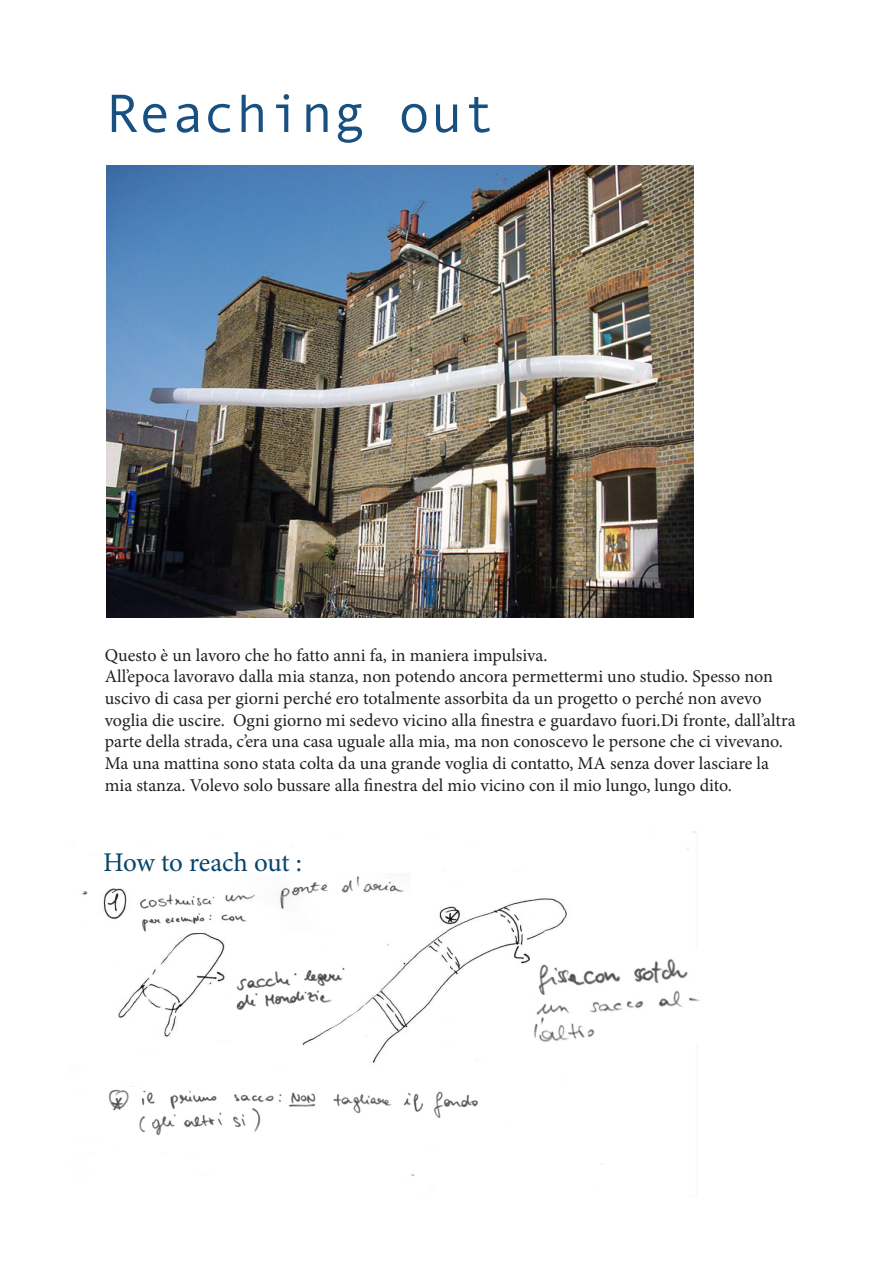
<style>
.page{position:relative;width:893px;height:1263px;background:#fff}
.page>*{position:absolute;margin:0;border:0;box-sizing:border-box;transform-origin:0 0}
.t1{font:54px "Andale Mono";color:#185181}
.t2{font:27px "Minion Pro";letter-spacing:-.01em;color:#06456d}
.t3{font:18px/21.6px "Minion Pro";color:#231f20}
</style>
<div class="page">
<img style="left:81px;top:831px;width:615px;height:346px">
<img style="left:106px;top:166px;width:588px;height:452px">
<img style="left:137px;top:874px;width:273px;height:58px">
<img style="left:227px;top:965px;width:119px;height:53px">
<img style="left:105px;top:1087px;width:398px;height:59px">
<img style="left:530px;top:950px;width:170px;height:94px">
<div style="left:503px;top:1000px;width:27px;height:44px;background:#fff"></div>
<p class="t1" style="left:106px;top:78px;width:390px">Reaching out</p>
<p class="t3" style="left:105px;top:644px;width:444px">Questo è un lavoro che ho fatto anni fa, in maniera impulsiva.</p>
<p class="t3" style="left:105px;top:666px;width:692px">All’epoca lavoravo dalla mia stanza, non potendo ancora permettermi uno studio. Spesso non uscivo di casa per giorni perché ero totalmente assorbita da un progetto o perché non avevo voglia die uscire. Ogni giorno mi sedevo vicino alla finestra e guardavo fuori.Di fronte, dall’altra parte della strada, c’era una casa uguale alla mia, ma non conoscevo le persone che ci vivevano.</p>
<p class="t3" style="left:105px;top:752px;width:666px">Ma una mattina sono stata colta da una grande voglia di contatto, MA senza dover lasciare la mia stanza. Volevo solo bussare alla finestra del mio vicino con il mio lungo, lungo dito.</p>
<p class="t2" style="left:103px;top:844px;width:200px">How to reach out :</p>
</div>
